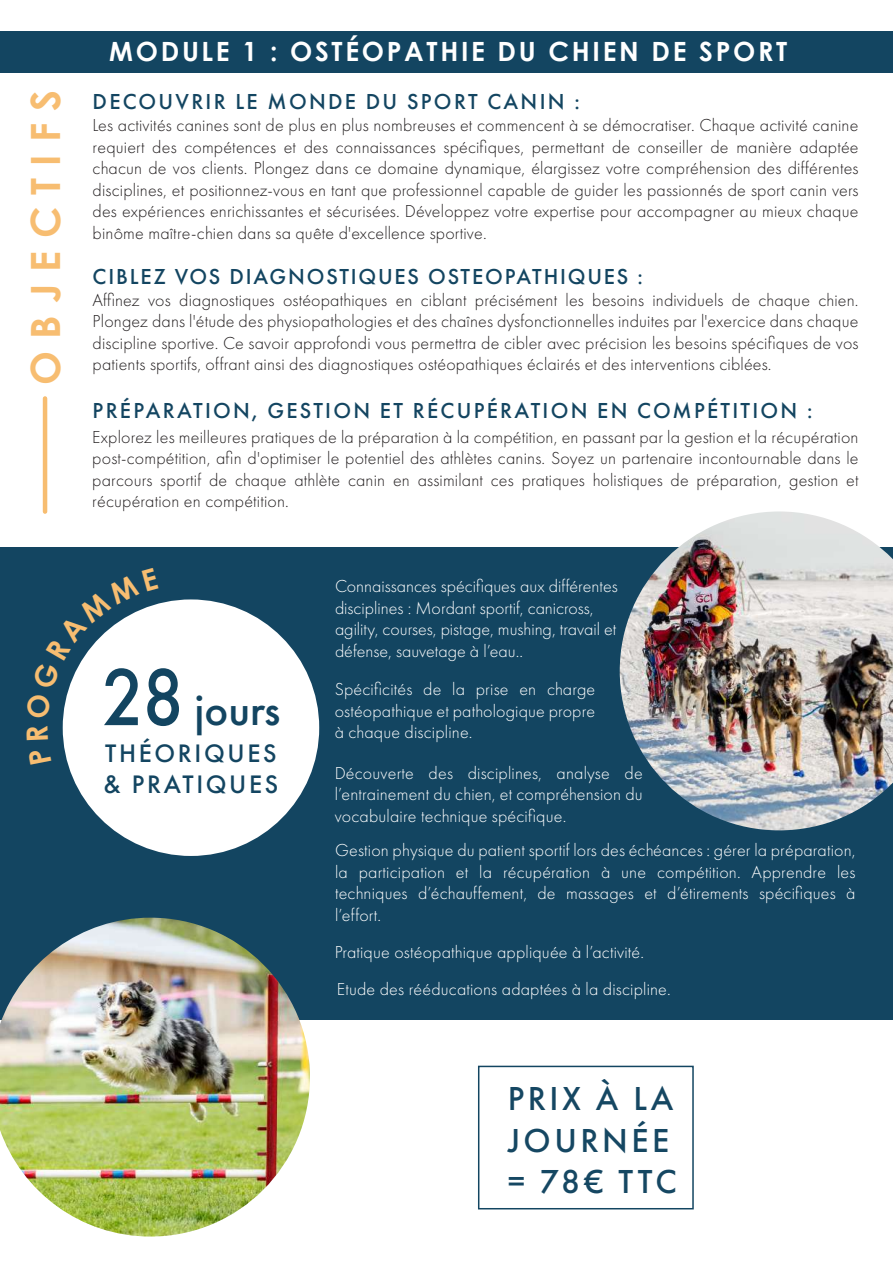
<style>
.page{position:relative;width:893px;height:1263px;background:#fff}
.page>*{position:absolute;margin:0;border:0;box-sizing:border-box;transform-origin:0 0}
.t1{font:500 45px "Futura PT";color:#134561}
.t2{font:700 40.35px "Century Gothic";letter-spacing:.3em;color:#f7bd71}
.t3{font:500 34.5px/41.4px "Futura PT";letter-spacing:.1em;color:#134561}
.t4{font:700 26.55px "Century Gothic";letter-spacing:.1em;color:#fff}
.t5{font:500 26.25px/31.5px "Futura PT";letter-spacing:.1em;color:#134561}
.t6{font:500 22.5px "Futura PT";letter-spacing:.1em;color:#134561}
.t7{font:500 22.5px "Futura PT";letter-spacing:.08em;color:#134561}
.t8{font:300 18px/21.6px "Futura PT";letter-spacing:.01em;color:#231f20;text-align:justify}
.t9{font:300 18px/21.6px "Futura PT";letter-spacing:.01em;color:#fff;text-align:justify}
.s1{font-size:84px}
</style>
<div class="page">
<div style="left:0;top:547px;width:893px;height:473px;background:#134561"></div>
<div style="left:63px;top:599px;width:256px;height:257px;background:#fff;border-radius:50%"></div>
<div style="left:0;top:31px;width:893px;height:41px;background:#134561"></div>
<img style="left:620px;top:511px;width:273px;height:319px">
<img style="left:0;top:918px;width:310px;height:318px">
<div style="left:478px;top:1066px;width:216px;height:143px;border:2px solid #134561"></div>
<hr style="left:43px;top:398px;width:4px;height:114px;background:#f7bd71">
<svg style="left:63px;top:603px;width:96px;height:115px"></svg>
<h2 class="t2" style="left:15px;top:385px;width:297px;rotate:-90deg">OBJECTIFS</h2>
<h3 class="t4" style="left:109px;top:32px;width:679px">MODULE 1 : OSTÉOPATHIE DU CHIEN DE SPORT</h3>
<p class="t6" style="left:93px;top:88px;width:489px">DECOUVRIR LE MONDE DU SPORT CANIN :</p>
<p class="t8" style="left:93px;top:114px;width:767px">Les activités canines sont de plus en plus nombreuses et commencent à se démocratiser. Chaque activité canine requiert des compétences et des connaissances spécifiques, permettant de conseiller de manière adaptée chacun de vos clients. Plongez dans ce domaine dynamique, élargissez votre compréhension des différentes disciplines, et positionnez-vous en tant que professionnel capable de guider les passionnés de sport canin vers des expériences enrichissantes et sécurisées. Développez votre expertise pour accompagner au mieux chaque binôme maître-chien dans sa quête d'excellence sportive.</p>
<p class="t7" style="left:93px;top:263px;width:552px">CIBLEZ VOS DIAGNOSTIQUES OSTEOPATHIQUES :</p>
<p class="t8" style="left:93px;top:289px;width:767px">Affinez vos diagnostiques ostéopathiques en ciblant précisément les besoins individuels de chaque chien.<br>Plongez dans l'étude des physiopathologies et des chaînes dysfonctionnelles induites par l'exercice dans chaque discipline sportive. Ce savoir approfondi vous permettra de cibler avec précision les besoins spécifiques de vos patients sportifs, offrant ainsi des diagnostiques ostéopathiques éclairés et des interventions ciblées.</p>
<p class="t6" style="left:93px;top:396px;width:721px">PRÉPARATION, GESTION ET RÉCUPÉRATION EN COMPÉTITION :</p>
<p class="t8" style="left:92px;top:426px;width:768px">Explorez les meilleures pratiques de la préparation à la compétition, en passant par la gestion et la récupération post-compétition, afin d'optimiser le potentiel des athlètes canins. Soyez un partenaire incontournable dans le parcours sportif de chaque athlète canin en assimilant ces pratiques holistiques de préparation, gestion et récupération en compétition.</p>
<h1 class="t1" style="left:101px;top:683px;width:181px"><span class="s1">28</span> jours</h1>
<h3 class="t5" style="left:103px;top:737px;width:176px">THÉORIQUES &amp; PRATIQUES</h3>
<p class="t9" style="left:335px;top:575px;width:284px;text-align:left">Connaissances spécifiques aux différentes disciplines : Mordant sportif, canicross, agility, courses, pistage, mushing, travail et défense, sauvetage à l’eau..</p>
<p class="t9" style="left:335px;top:678px;width:262px">Spécificités de la prise en charge ostéopathique et pathologique propre à chaque discipline.</p>
<p class="t9" style="left:335px;top:762px;width:310px">Découverte des disciplines, analyse de l’entrainement du chien, et compréhension du vocabulaire technique spécifique.</p>
<p class="t9" style="left:335px;top:839px;width:522px">Gestion physique du patient sportif lors des échéances : gérer la préparation, la participation et la récupération à une compétition. Apprendre les techniques d’échauffement, de massages et d’étirements spécifiques à l’effort.</p>
<p class="t9" style="left:335px;top:934px;width:337px;line-height:36.5px">Pratique ostéopathique appliquée à l’activité.<br>Etude des rééducations adaptées à la discipline.</p>
<h3 class="t3" style="left:508px;top:1078px;width:171px">PRIX À LA<br>JOURNÉE = 78€ TTC</h3>
</div>
